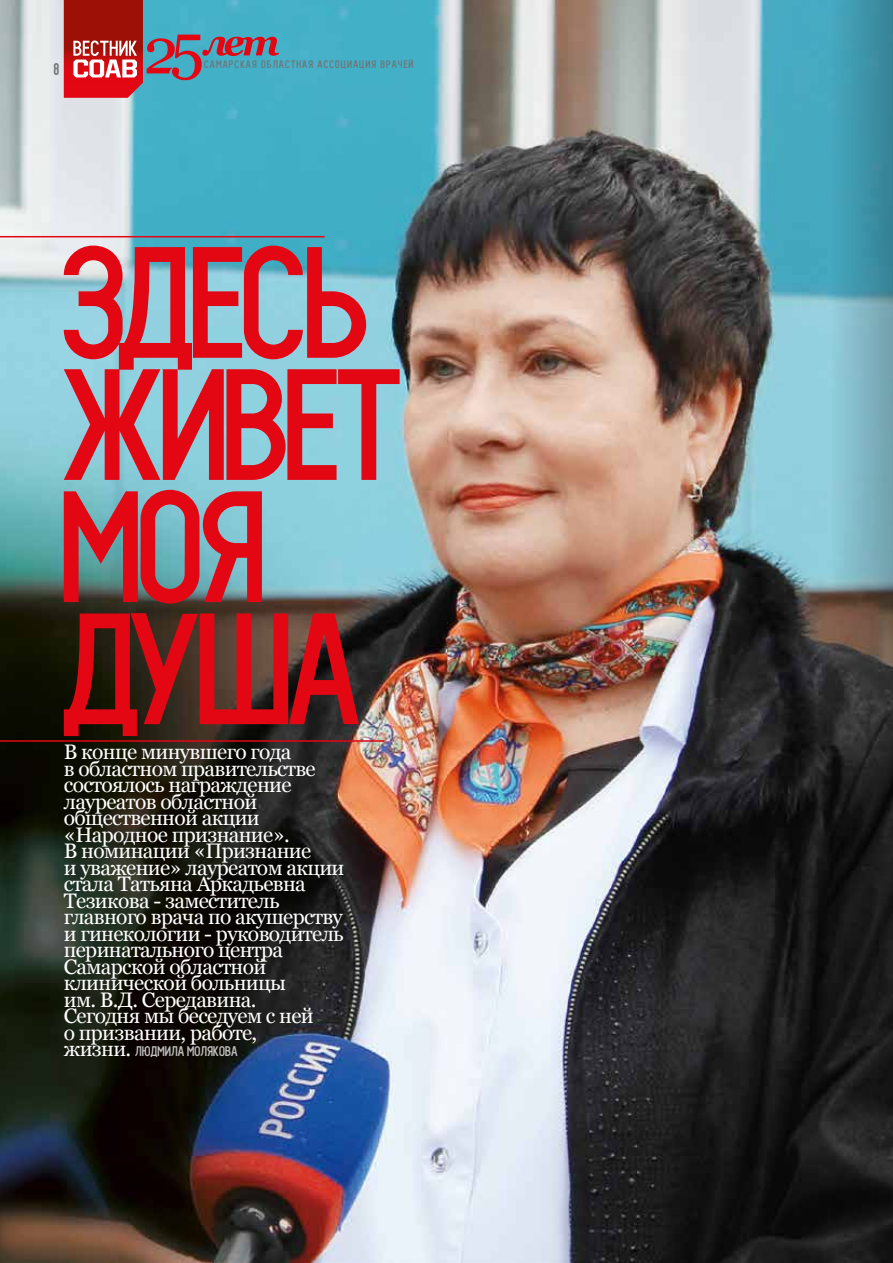
<style>
.page{position:relative;width:893px;height:1263px;background:#fff}
.page>*{position:absolute;margin:0;border:0;box-sizing:border-box;transform-origin:0 0}
.t1{font:21px/16.5px "Georgia";letter-spacing:-.03em;color:#fff}
.t2{font:16.5px "Probel C";color:#707578}
.t3{font:13.5px "Probel C";color:#c1c0c0}
.t4{font:10.5px "Probel C";letter-spacing:.1em;color:#707578}
.s1{font-family:"Georgia";font-size:21px;color:#fff}
</style>
<div class="page">
<img style="left:0;top:0;width:829px;height:1263px">
<svg style="left:829px;top:0;width:64px;height:1263px;background:#416067"></svg>
<svg style="left:64px;top:613px;width:295px;height:123px;background:#841b1b"></svg>
<svg style="left:64px;top:490px;width:198px;height:113px;background:#ab5059"></svg>
<svg style="left:64px;top:246px;width:336px;height:234px;background:#b3717e"></svg>
<hr style="left:0;top:740px;width:384px;height:2px;background:#e30613">
<hr style="left:0;top:236px;width:325px;height:1px;background:#e30613">
<svg style="left:64px;top:0;width:215px;height:98px;background:#7e7582"></svg>
<p class="t2" style="left:54px;top:60px;width:7px">8</p>
<p class="t4" style="left:204px;top:58px;width:211px">САМАРСКАЯ ОБЛАСТНАЯ АССОЦИАЦИЯ ВРАЧЕЙ</p>
<p class="t1" style="left:64px;top:744px;width:282px">В конце минувшего года<br>в областном правительстве состоялось награждение лауреатов областной общественной акции «Народное признание».<br>В номинации «Признание<br>и уважение» лауреатом акции стала Татьяна Аркадьевна<br>Тезикова - заместитель главного врача по акушерству и гинекологии - руководитель перинатального центра<br>Самарской областной клинической больницы<br>им. В.Д. Середавина.<br>Сегодня мы беседуем с ней<br>о призвании, работе,</p>
<p class="t3" style="left:64px;top:1043px;width:175px"><span class="s1">жизни.</span> ЛЮДМИЛА МОЛЯКОВА</p>
</div>
